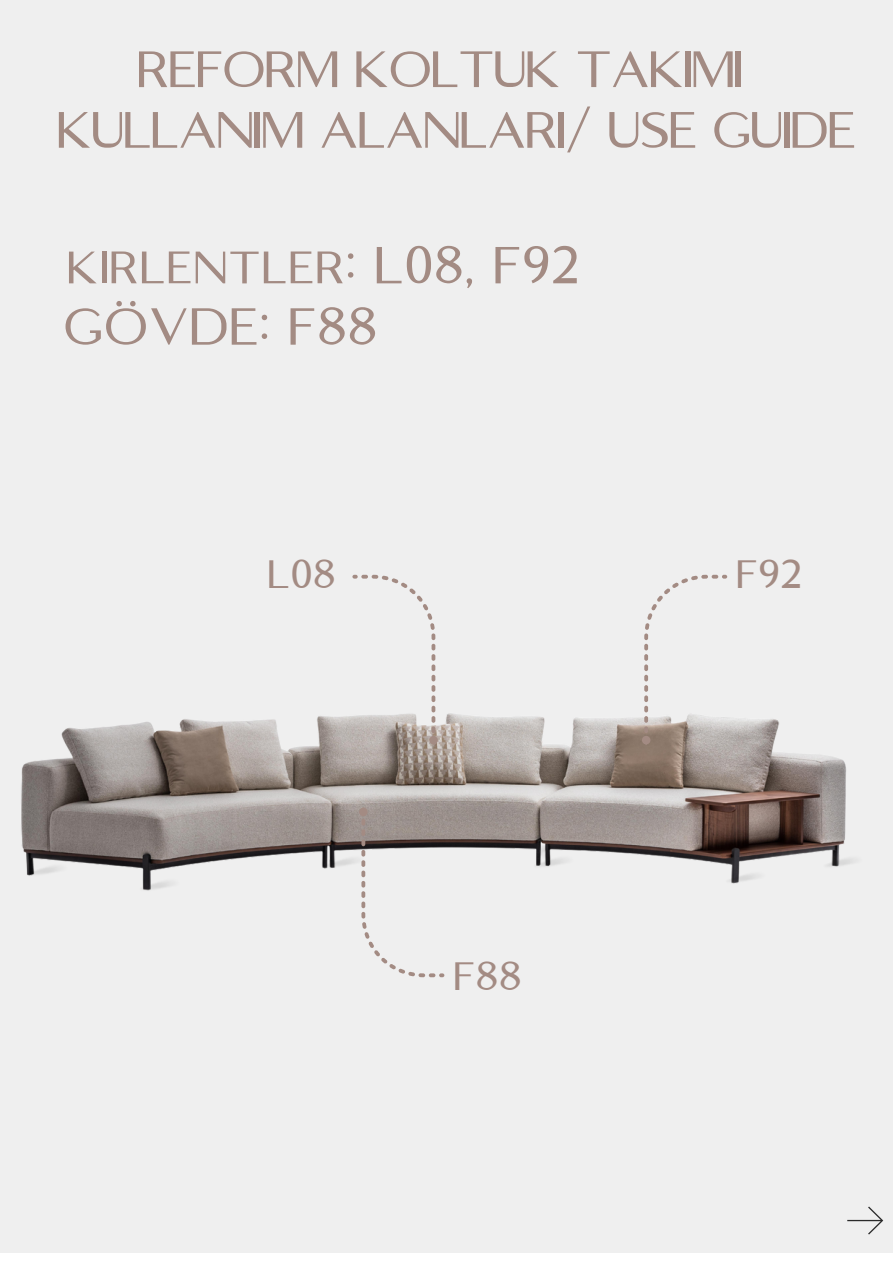
<style>
.page{position:relative;width:893px;height:1264px;background:#fff}
.page>*{position:absolute;margin:0;border:0;box-sizing:border-box;transform-origin:0 0}
.t1{font:51.9px/61.3px "Logam";color:#a38b83}
.t2{font:51px/60.6px "Logam";letter-spacing:-.035em;color:#a38b83}
.t3{font:39.6px "Logam";color:#a38b83}
</style>
<div class="page">
<div style="left:0;top:0;width:892px;height:1252px;background:#efefef"></div>
<svg style="left:847px;top:1206px;width:36px;height:28px"></svg>
<img style="left:21px;top:713px;width:825px;height:163px">
<img style="left:142px;top:876px;width:29px;height:15px">
<img style="left:26px;top:861px;width:43px;height:15px">
<img style="left:323px;top:853px;width:36px;height:16px">
<img style="left:532px;top:853px;width:43px;height:16px">
<img style="left:723px;top:869px;width:44px;height:15px">
<img style="left:821px;top:853px;width:33px;height:16px">
<svg style="left:359px;top:807px;width:85px;height:170px"></svg>
<svg style="left:352px;top:574px;width:85px;height:170px"></svg>
<svg style="left:642px;top:574px;width:85px;height:170px"></svg>
<p class="t2" style="left:56px;top:36px;width:801px;text-indent:80px">REFORM KOLTUK TAKIMI<br>KULLANIM ALANLARI/ USE GUIDE</p>
<p class="t1" style="left:63px;top:232px;width:518px">kırlentler: L08, F92<br>GÖVDE: F88</p>
<p class="t3" style="left:267px;top:548px;width:70px">L08</p>
<p class="t3" style="left:736px;top:548px;width:67px">F92</p>
<p class="t3" style="left:453px;top:949px;width:70px">F88</p>
</div>
